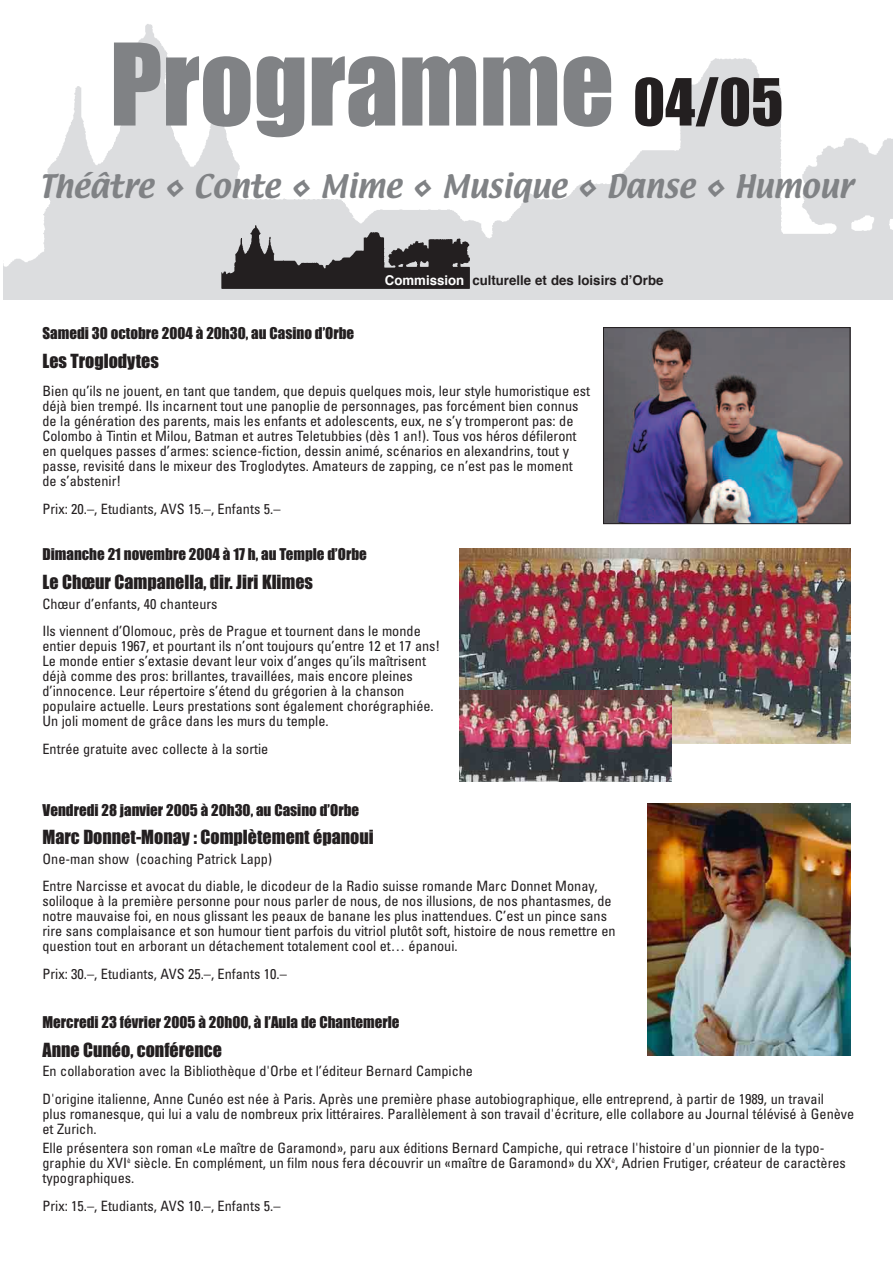
<style>
.page{position:relative;width:893px;height:1263px;background:#fff}
.page>*{position:absolute;margin:0;border:0;box-sizing:border-box;transform-origin:0 0}
.t1{font:105px "Impact";color:#808285}
.t2{font:28.5px "Textile";color:#808285}
.t3{font:18px "Impact";color:#231f20}
.t4{font:15px "Impact";color:#231f20}
.t5{font:condensed 14.25px/15px "Univers";color:#231f20}
.t6{font:700 13.5px "Helvetica";color:#231f20}
.s1{font-size:60px;color:#231f20}
.s2{color:#fff}
</style>
<div class="page">
<img style="left:3px;top:24px;width:890px;height:275px">
<img style="left:222px;top:221px;width:248px;height:69px">
<img style="left:459px;top:549px;width:391px;height:194px">
<img style="left:459px;top:691px;width:213px;height:91px">
<img style="left:648px;top:804px;width:202px;height:252px">
<img style="left:605px;top:329px;width:243px;height:193px">
<div style="left:603px;top:327px;width:247px;height:197px;border:1px solid #231f20"></div>
<h1 class="t1" style="left:110px;top:51px;width:675px">Programme <span class="s1">04/05</span></h1>
<h2 class="t2" style="left:39px;top:174px;width:814px">Théâtre ◊ Conte ◊ Mime ◊ Musique ◊ Danse ◊ Humour</h2>
<p class="t6" style="left:385px;top:275px;width:280px"><span class="s2">Commission</span> culturelle et des loisirs d’Orbe</p>
<p class="t4" style="left:43px;top:329px;width:313px">Samedi 30 octobre 2004 à 20h30, au Casino d’Orbe</p>
<p class="t3" style="left:43px;top:355px;width:118px">Les Troglodytes</p>
<p class="t5" style="left:43px;top:385px;width:549px">Bien qu’ils ne jouent, en tant que tandem, que depuis quelques mois, leur style humoristique est déjà bien trempé. Ils incarnent tout une panoplie de personnages, pas forcément bien connus de la génération des parents, mais les enfants et adolescents, eux, ne s’y tromperont pas: de Colombo à Tintin et Milou, Batman et autres Teletubbies (dès 1 an!). Tous vos héros défileront en quelques passes d’armes: science-fiction, dessin animé, scénarios en alexandrins, tout y passe, revisité dans le mixeur des Troglodytes. Amateurs de zapping, ce n’est pas le moment de s’abstenir!</p>
<p class="t5" style="left:43px;top:502px;width:239px">Prix: 20.–, Etudiants, AVS 15.–, Enfants 5.–</p>
<p class="t4" style="left:43px;top:550px;width:326px">Dimanche 21 novembre 2004 à 17 h, au Temple d’Orbe</p>
<p class="t3" style="left:43px;top:576px;width:272px">Le Chœur Campanella, dir. Jiri Klimes</p>
<p class="t5" style="left:43px;top:591px;width:380px;line-height:27.8px">Chœur d’enfants, 40 chanteurs<br>Ils viennent d’Olomouc, près de Prague et tournent dans le monde</p>
<p class="t5" style="left:43px;top:640px;width:399px">entier depuis 1967, et pourtant ils n’ont toujours qu’entre 12 et 17 ans!<br>Le monde entier s’extasie devant leur voix d’anges qu’ils maîtrisent déjà comme des pros: brillantes, travaillées, mais encore pleines d’innocence. Leur répertoire s’étend du grégorien à la chanson populaire actuelle. Leurs prestations sont également chorégraphiée.<br>Un joli moment de grâce dans les murs du temple.</p>
<p class="t5" style="left:43px;top:743px;width:227px">Entrée gratuite avec collecte à la sortie</p>
<p class="t4" style="left:43px;top:805px;width:318px">Vendredi 28 janvier 2005 à 20h30, au Casino d’Orbe</p>
<p class="t3" style="left:43px;top:832px;width:333px">Marc Donnet-Monay : Complètement épanoui</p>
<p class="t5" style="left:43px;top:846px;width:556px;line-height:27.8px">One-man show (coaching Patrick Lapp)<br>Entre Narcisse et avocat du diable, le dicodeur de la Radio suisse romande Marc Donnet Monay,</p>
<p class="t5" style="left:43px;top:895px;width:575px">soliloque à la première personne pour nous parler de nous, de nos illusions, de nos phantasmes, de notre mauvaise foi, en nous glissant les peaux de banane les plus inattendues. C’est un pince sans rire sans complaisance et son humour tient parfois du vitriol plutôt soft, histoire de nous remettre en question tout en arborant un détachement totalement cool et… épanoui.</p>
<p class="t5" style="left:43px;top:968px;width:246px">Prix: 30.–, Etudiants, AVS 25.–, Enfants 10.–</p>
<p class="t4" style="left:43px;top:1017px;width:359px">Mercredi 23 février 2005 à 20h00, à l’Aula de Chantemerle</p>
<p class="t3" style="left:43px;top:1044px;width:181px">Anne Cunéo, conférence</p>
<p class="t5" style="left:43px;top:1059px;width:783px;line-height:27.8px">En collaboration avec la Bibliothèque d'Orbe et l’éditeur Bernard Campiche<br>D'origine italienne, Anne Cunéo est née à Paris. Après une première phase autobiographique, elle entreprend, à partir de 1989, un travail</p>
<p class="t5" style="left:43px;top:1108px;width:813px">plus romanesque, qui lui a valu de nombreux prix littéraires. Parallèlement à son travail d'écriture, elle collabore au Journal télévisé à Genève et Zurich.</p>
<p class="t5" style="left:43px;top:1142px;width:805px">Elle présentera son roman «Le maître de Garamond», paru aux éditions Bernard Campiche, qui retrace l'histoire d'un pionnier de la typo&shy;graphie du XVI<sup>è</sup> siècle. En complément, un film nous fera découvrir un «maître de Garamond» du XX<sup>è</sup>, Adrien Frutiger, créateur de caractères typographiques.</p>
<p class="t5" style="left:43px;top:1200px;width:239px">Prix: 15.–, Etudiants, AVS 10.–, Enfants 5.–</p>
</div>
